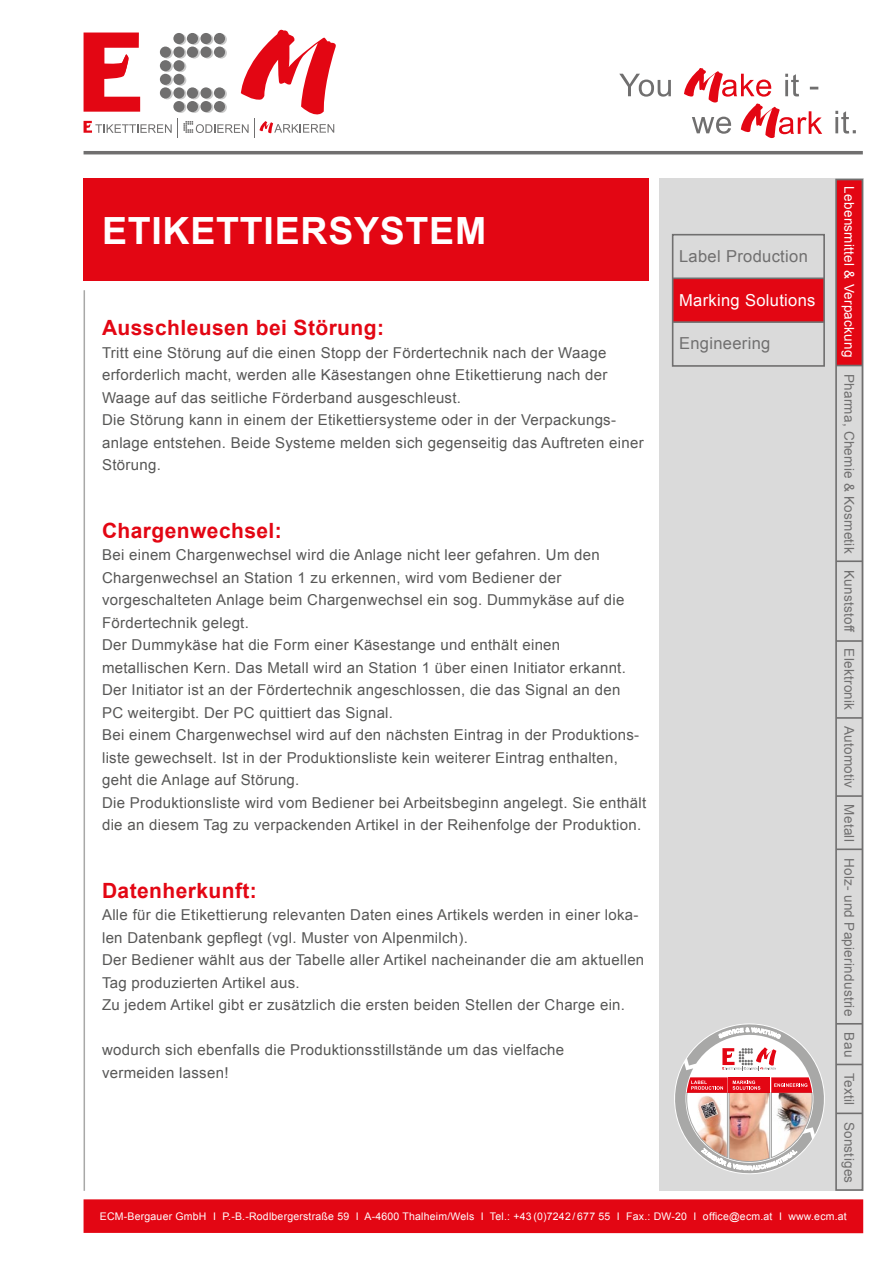
<style>
.page{position:relative;width:893px;height:1263px;background:#fff}
.page>*{position:absolute;margin:0;border:0;box-sizing:border-box;transform-origin:0 0}
.t1{font:700 37.5px "Arial";letter-spacing:.02em;color:#fff}
.t2{font:700 21px "Arial";letter-spacing:.02em;color:#e30613}
.t3{font:16.5px "Arial";letter-spacing:.02em;color:#706f6f}
.t4{font:16.5px "Arial";letter-spacing:.02em;color:#fff}
.t5{font:15px/22.5px "Arial";letter-spacing:.02em;color:#575756}
.t6{font:13.5px "Arial";letter-spacing:.02em;color:#706f6f}
.t7{font:10.5px "Arial";letter-spacing:.02em;color:#fff}
.s1{color:#fff}
</style>
<div class="page">
<div style="left:84px;top:1199px;width:779px;height:34px;background:#e30613"></div>
<div style="left:84px;top:179px;width:565px;height:102px;background:#e30613"></div>
<div style="left:659px;top:179px;width:204px;height:1012px;background:#dadada"></div>
<svg style="left:674px;top:1023px;width:151px;height:151px"></svg>
<div style="left:673px;top:278px;width:151px;height:44px;background:#e30613"></div>
<div style="left:672px;top:234px;width:153px;height:133px;border:2px solid #706f6f"></div>
<hr style="left:673px;top:277px;width:151px;height:2px;background:#706f6f">
<hr style="left:673px;top:321px;width:151px;height:2px;background:#706f6f">
<hr style="left:84px;top:290px;width:1px;height:901px;background:#a8a8a7">
<svg style="left:619px;top:68px;width:237px;height:71px"></svg>
<div style="left:836px;top:179px;width:26px;height:187px;background:#e30613"></div>
<div style="left:835px;top:179px;width:28px;height:1012px;border:2px solid #706f6f"></div>
<svg style="left:836px;top:365px;width:27px;height:1px"></svg>
<hr style="left:836px;top:560px;width:27px;height:2px;background:#706f6f">
<hr style="left:836px;top:640px;width:27px;height:2px;background:#706f6f">
<hr style="left:836px;top:717px;width:27px;height:2px;background:#706f6f">
<hr style="left:836px;top:795px;width:27px;height:2px;background:#706f6f">
<hr style="left:836px;top:848px;width:27px;height:2px;background:#706f6f">
<svg style="left:836px;top:1023px;width:27px;height:1px"></svg>
<svg style="left:836px;top:1064px;width:27px;height:1px"></svg>
<hr style="left:836px;top:1112px;width:27px;height:2px;background:#706f6f">
<hr style="left:84px;top:151px;width:779px;height:3px;background:#706f6f">
<svg style="left:84px;top:29px;width:252px;height:109px"></svg>
<h1 class="t1" style="left:102px;top:206px;width:386px">etikettiersystem</h1>
<h2 class="t2" style="left:102px;top:314px;width:283px">Ausschleusen bei Störung:</h2>
<p class="t5" style="left:102px;top:341px;width:543px">Tritt eine Störung auf die einen Stopp der Fördertechnik nach der Waage erforderlich macht, werden alle Käsestangen ohne Etikettierung nach der Waage auf das seitliche Förderband ausgeschleust.<br>Die Störung kann in einem der Etikettiersysteme oder in der Verpackungs&shy;anlage entstehen. Beide Systeme melden sich gegenseitig das Auftreten einer Störung.</p>
<h2 class="t2" style="left:102px;top:516px;width:181px">Chargenwechsel:</h2>
<p class="t5" style="left:102px;top:544px;width:546px">Bei einem Chargenwechsel wird die Anlage nicht leer gefahren. Um den Chargenwechsel an Station 1 zu erkennen, wird vom Bediener der vorgeschalteten Anlage beim Chargenwechsel ein sog. Dummykäse auf die Fördertechnik gelegt.<br>Der Dummykäse hat die Form einer Käsestange und enthält einen metallischen Kern. Das Metall wird an Station 1 über einen Initiator erkannt.<br>Der Initiator ist an der Fördertechnik angeschlossen, die das Signal an den<br>PC weitergibt. Der PC quittiert das Signal.<br>Bei einem Chargenwechsel wird auf den nächsten Eintrag in der Produktions&shy;liste gewechselt. Ist in der Produktionsliste kein weiterer Eintrag enthalten, geht die Anlage auf Störung.<br>Die Produktionsliste wird vom Bediener bei Arbeitsbeginn angelegt. Sie enthält die an diesem Tag zu verpackenden Artikel in der Reihenfolge der Produktion.</p>
<h2 class="t2" style="left:102px;top:876px;width:156px">Datenherkunft:</h2>
<p class="t5" style="left:102px;top:904px;width:544px">Alle für die Etikettierung relevanten Daten eines Artikels werden in einer loka&shy;len Datenbank gepflegt (vgl. Muster von Alpenmilch).<br>Der Bediener wählt aus der Tabelle aller Artikel nacheinander die am aktuellen Tag produzierten Artikel aus.<br>Zu jedem Artikel gibt er zusätzlich die ersten beiden Stellen der Charge ein.</p>
<p class="t5" style="left:102px;top:1039px;width:464px">wodurch sich ebenfalls die Produktionsstillstände um das vielfache vermeiden lassen!</p>
<p class="t3" style="left:679px;top:246px;width:130px">Label Production</p>
<p class="t4" style="left:679px;top:289px;width:138px">Marking Solutions</p>
<p class="t3" style="left:679px;top:333px;width:93px">Engineering</p>
<p class="t6" style="left:858px;top:186px;width:998px;rotate:90deg"><span class="s1">Lebensmittel &amp; Verpackung</span> Pharma, Chemie &amp; Kosmetik Kunststoff Elektronik Automotiv Metall Holz- und Papierindustrie Bau Textil Sonstiges</p>
<p class="t7" style="left:100px;top:1209px;width:748px">ECM-Bergauer GmbH I P.-B.-Rodlbergerstraße 59 I A-4600 Thalheim/Wels I Tel.: +43 (0)7242 / 677 55 I Fax.: DW-20 I office@ecm.at I www.ecm.at</p>
</div>
